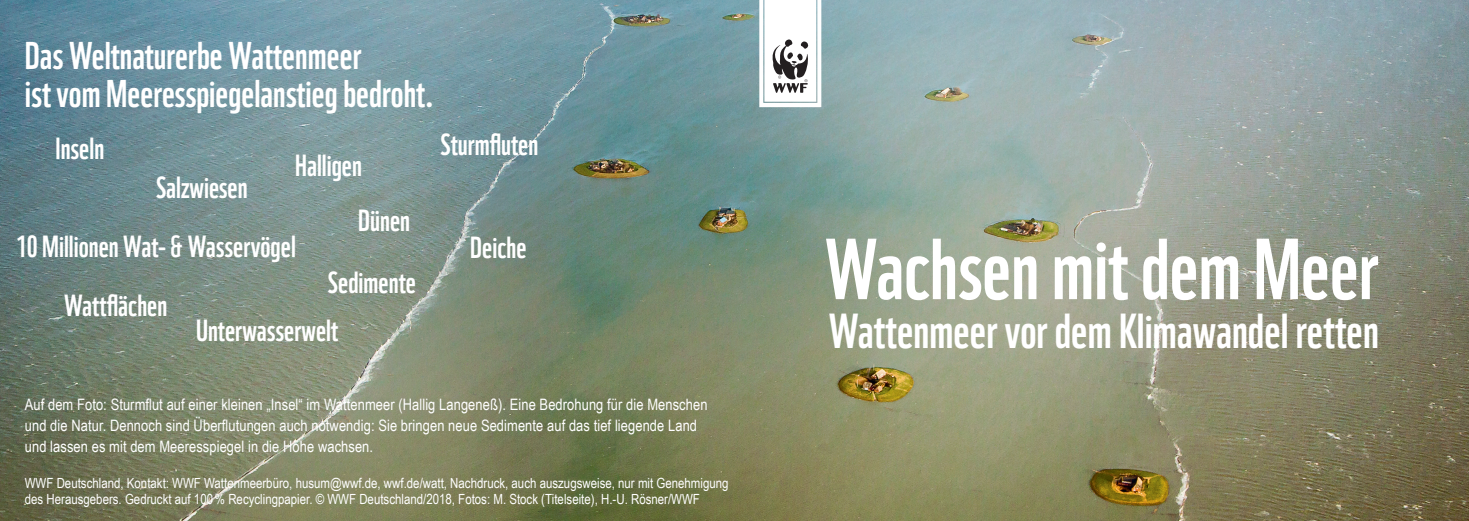
<style>
.page{position:relative;width:1469px;height:521px;background:#fff}
.page>*{position:absolute;margin:0;border:0;box-sizing:border-box;transform-origin:0 0}
.t1{font:84px "WWF";color:#fff}
.t2{font:47.77px "WWF";color:#fff}
.t3{font:37.62px/38.5px "WWF";color:#fff}
.t4{font:29.75px/59px "WWF";color:#fff}
.t5{font:15.75px/21px "Arial Narrow";letter-spacing:.005em;color:#fff}
.t6{font:14px/15.8px "Arial Narrow";color:#fff}
</style>
<div class="page">
<img style="left:0;top:0;width:1468px;height:521px">
<svg style="left:759px;top:0;width:62px;height:107px"></svg>
<h3 class="t3" style="left:25px;top:32px;width:411px">Das Weltnaturerbe Wattenmeer<br>ist vom Meeresspiegelanstieg bedroht.</h3>
<h3 class="t4" style="left:56px;top:116px;width:50px">Inseln</h3>
<h3 class="t4" style="left:156px;top:155px;width:93px">Salzwiesen</h3>
<h3 class="t4" style="left:295px;top:133px;width:68px">Halligen</h3>
<h3 class="t4" style="left:358px;top:188px;width:53px">Dünen</h3>
<h3 class="t4" style="left:64px;top:214px;width:233px;text-indent:-48px">10 Millionen Wat- &amp; Wasservögel<br>Wattflächen</h3>
<h3 class="t4" style="left:196px;top:298px;width:144px">Unterwasserwelt</h3>
<h3 class="t4" style="left:328px;top:250px;width:90px">Sedimente</h3>
<h3 class="t4" style="left:440px;top:112px;width:100px">Sturmfluten</h3>
<h3 class="t4" style="left:470px;top:215px;width:58px">Deiche</h3>
<p class="t5" style="left:25px;top:394px;width:684px">Auf dem Foto: Sturmflut auf einer kleinen „Insel“ im Wattenmeer (Hallig Langeneß). Eine Bedrohung für die Menschen und die Natur. Dennoch sind Überflutungen auch notwendig: Sie bringen neue Sedimente auf das tief liegende Land und lassen es mit dem Meeresspiegel in die Höhe wachsen.</p>
<p class="t6" style="left:25px;top:475px;width:705px">WWF Deutschland, Kontakt: WWF Wattenmeerbüro, husum@wwf.de, wwf.de/watt, Nachdruck, auch auszugsweise, nur mit Genehmigung des Herausgebers. Gedruckt auf 100% Recyclingpapier. © WWF Deutschland/2018, Fotos: M. Stock (Titelseite), H.-U. Rösner/WWF</p>
<h1 class="t1" style="left:825px;top:203px;width:555px">Wachsen mit dem Meer</h1>
<h2 class="t2" style="left:828px;top:293px;width:551px">Wattenmeer vor dem Klimawandel retten</h2>
</div>
